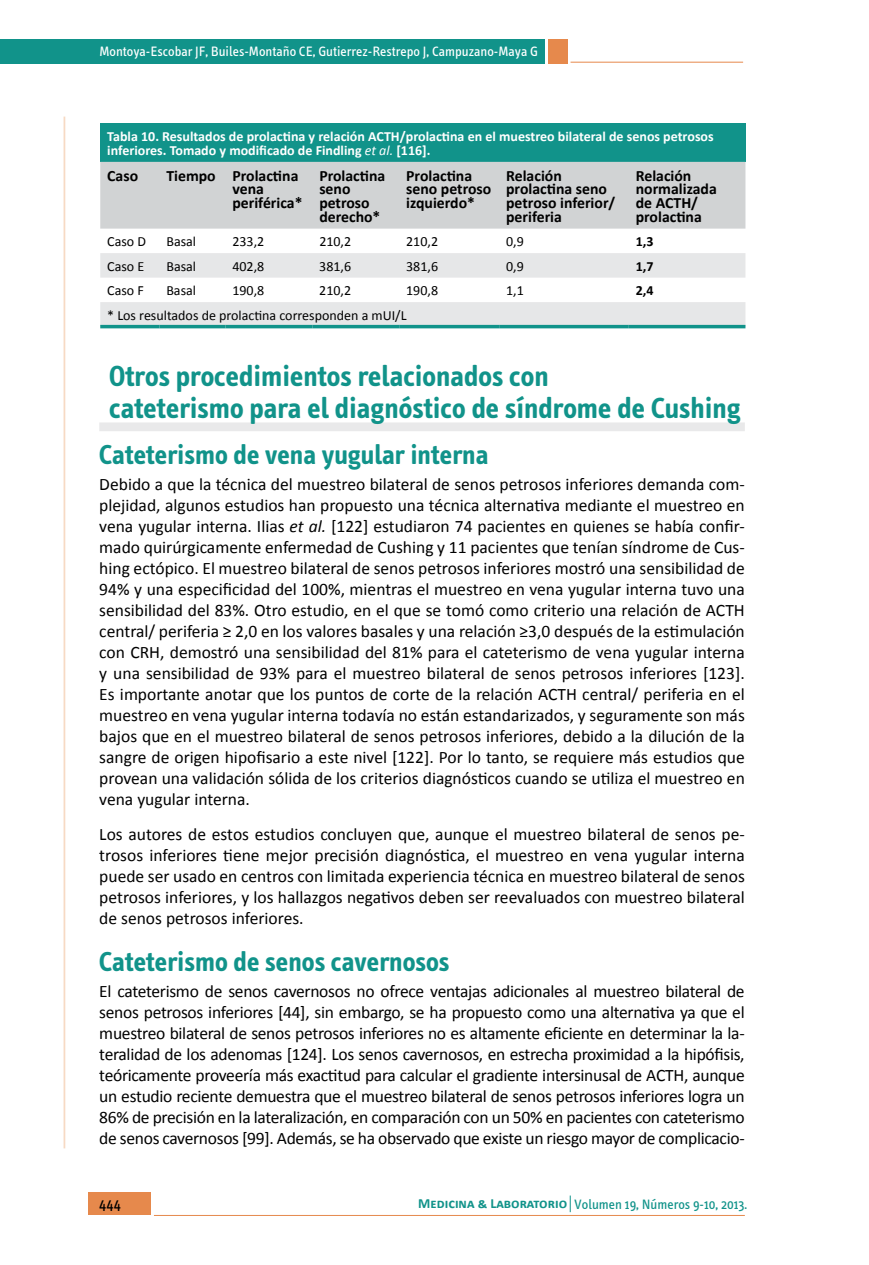
<style>
.page{position:relative;width:869px;height:1265px;background:#fff}
.page>*{position:absolute;margin:0;border:0;box-sizing:border-box;transform-origin:0 0}
.t1{font:700 29.75px/31.5px "Info Text";color:#11938a}
.t2{font:700 28px "Info Text";color:#11938a}
.t3{font:17.5px/21px "Calibri";color:#000;text-align:justify}
.t4{font:700 15.75px/13.7px "Calibri";color:#000}
.t5{font:15.75px "Info Text";color:#000}
.t6{font:700 14px/13.7px "Calibri";color:#fff}
.t7{font:14px "Calibri";color:#000}
.t8{font:14px "Info Text";color:#fff}
.t9{font:14px "Info Text";color:#11938a}
.t10{font:700 14px "Calibri";color:#000}
.s1{font-weight:400;font-style:italic}
.s2{font-style:italic}
.s3{font-family:"Calibri";font-weight:700}
</style>
<div class="page">
<div style="left:88px;top:1192px;width:62px;height:23px;background:#e6894c"></div>
<hr style="left:154px;top:1215px;width:590px;height:1px;background:#e6894c">
<hr style="left:63px;top:117px;width:2px;height:1031px;background:#f7dac4">
<svg style="left:569px;top:1196px;width:1px;height:16px"></svg>
<div style="left:0;top:40px;width:544px;height:24px;background:#11938a"></div>
<div style="left:548px;top:40px;width:19px;height:24px;background:#e6894c"></div>
<hr style="left:570px;top:62px;width:172px;height:1px;background:#e6894c">
<div style="left:99px;top:422px;width:645px;height:9px;background:#e9e9ea"></div>
<div style="left:100px;top:124px;width:645px;height:38px;background:#11938a"></div>
<div style="left:100px;top:162px;width:645px;height:67px;background:#d1d3d4"></div>
<svg style="left:100px;top:253px;width:645px;height:72px;fill:#e6e7e8"></svg>
<hr style="left:100px;top:325px;width:59px;height:3px;background:#11938a">
<hr style="left:159px;top:325px;width:66px;height:3px;background:#11938a">
<hr style="left:225px;top:325px;width:87px;height:3px;background:#11938a">
<hr style="left:312px;top:325px;width:87px;height:3px;background:#11938a">
<hr style="left:399px;top:325px;width:100px;height:3px;background:#11938a">
<hr style="left:499px;top:325px;width:129px;height:3px;background:#11938a">
<hr style="left:628px;top:325px;width:117px;height:3px;background:#11938a">
<p class="t8" style="left:99px;top:43px;width:440px">Montoya-Escobar JF, Builes-Montaño CE, Gutierrez-Restrepo J, Campuzano-Maya G</p>
<p class="t6" style="left:107px;top:130px;width:607px">Tabla 10. Resultados de prolactina y relación ACTH/prolactina en el muestreo bilateral de senos petrosos inferiores. Tomado y modificado de Findling <span class="s1">et al.</span> [116].</p>
<p class="t4" style="left:107px;top:169px;width:32px">Caso</p>
<p class="t4" style="left:232px;top:169px;width:72px;text-indent:-66px">Tiempo Prolactina vena periférica*</p>
<p class="t4" style="left:319px;top:169px;width:67px">Prolactina seno petroso derecho*</p>
<p class="t4" style="left:406px;top:169px;width:87px">Prolactina seno petroso izquierdo*</p>
<p class="t4" style="left:506px;top:169px;width:111px">Relación prolactina seno petroso inferior/ periferia</p>
<p class="t4" style="left:635px;top:169px;width:82px">Relación normalizada de ACTH/ prolactina</p>
<p class="t7" style="left:107px;top:233px;width:40px">Caso D</p>
<p class="t7" style="left:166px;top:233px;width:31px">Basal</p>
<p class="t7" style="left:232px;top:233px;width:33px">233,2</p>
<p class="t7" style="left:319px;top:233px;width:33px">210,2</p>
<p class="t7" style="left:406px;top:233px;width:33px">210,2</p>
<p class="t7" style="left:506px;top:233px;width:19px">0,9</p>
<p class="t10" style="left:635px;top:233px;width:19px">1,3</p>
<p class="t7" style="left:107px;top:257px;width:39px">Caso E</p>
<p class="t7" style="left:166px;top:257px;width:31px">Basal</p>
<p class="t7" style="left:232px;top:257px;width:33px">402,8</p>
<p class="t7" style="left:319px;top:257px;width:33px">381,6</p>
<p class="t7" style="left:406px;top:257px;width:33px">381,6</p>
<p class="t7" style="left:506px;top:257px;width:19px">0,9</p>
<p class="t10" style="left:635px;top:257px;width:19px">1,7</p>
<p class="t7" style="left:107px;top:282px;width:38px">Caso F</p>
<p class="t7" style="left:166px;top:282px;width:31px">Basal</p>
<p class="t7" style="left:232px;top:282px;width:33px">190,8</p>
<p class="t7" style="left:319px;top:282px;width:33px">210,2</p>
<p class="t7" style="left:406px;top:282px;width:33px">190,8</p>
<p class="t7" style="left:506px;top:282px;width:19px">1,1</p>
<p class="t10" style="left:635px;top:282px;width:19px">2,4</p>
<p class="t7" style="left:107px;top:306px;width:301px">* Los resultados de prolactina corresponden a mUI/L</p>
<h1 class="t1" style="left:109px;top:361px;width:632px">Otros procedimientos relacionados con<br>cateterismo para el diagnóstico de síndrome de Cushing</h1>
<h2 class="t2" style="left:99px;top:438px;width:390px">Cateterismo de vena yugular interna</h2>
<p class="t3" style="left:99px;top:473px;width:646px">Debido a que la técnica del muestreo bilateral de senos petrosos inferiores demanda com&shy;plejidad, algunos estudios han propuesto una técnica alternativa mediante el muestreo en vena yugular interna. Ilias <span class="s2">et al.</span> [122] estudiaron 74 pacientes en quienes se había confir&shy;mado quirúrgicamente enfermedad de Cushing y 11 pacientes que tenían síndrome de Cus&shy;hing ectópico. El muestreo bilateral de senos petrosos inferiores mostró una sensibilidad de 94% y una especificidad del 100%, mientras el muestreo en vena yugular interna tuvo una sensibilidad del 83%. Otro estudio, en el que se tomó como criterio una relación de ACTH central/ periferia ≥ 2,0 en los valores basales y una relación ≥3,0 después de la estimulación con CRH, demostró una sensibilidad del 81% para el cateterismo de vena yugular interna y una sensibilidad de 93% para el muestreo bilateral de senos petrosos inferiores [123].<br>Es importante anotar que los puntos de corte de la relación ACTH central/ periferia en el muestreo en vena yugular interna todavía no están estandarizados, y seguramente son más bajos que en el muestreo bilateral de senos petrosos inferiores, debido a la dilución de la sangre de origen hipofisario a este nivel [122]. Por lo tanto, se requiere más estudios que provean una validación sólida de los criterios diagnósticos cuando se utiliza el muestreo en vena yugular interna.</p>
<p class="t3" style="left:99px;top:824px;width:646px">Los autores de estos estudios concluyen que, aunque el muestreo bilateral de senos pe&shy;trosos inferiores tiene mejor precisión diagnóstica, el muestreo en vena yugular interna puede ser usado en centros con limitada experiencia técnica en muestreo bilateral de senos petrosos inferiores, y los hallazgos negativos deben ser reevaluados con muestreo bilateral de senos petrosos inferiores.</p>
<h2 class="t2" style="left:99px;top:945px;width:351px">Cateterismo de senos cavernosos</h2>
<p class="t3" style="left:99px;top:980px;width:646px">El cateterismo de senos cavernosos no ofrece ventajas adicionales al muestreo bilateral de senos petrosos inferiores [44], sin embargo, se ha propuesto como una alternativa ya que el muestreo bilateral de senos petrosos inferiores no es altamente eficiente en determinar la la&shy;teralidad de los adenomas [124]. Los senos cavernosos, en estrecha proximidad a la hipófisis, teóricamente proveería más exactitud para calcular el gradiente intersinusal de ACTH, aunque un estudio reciente demuestra que el muestreo bilateral de senos petrosos inferiores logra un 86% de precisión en la lateralización, en comparación con un 50% en pacientes con cateterismo de senos cavernosos [99]. Además, se ha observado que existe un riesgo mayor de complicacio-</p>
<p class="t5" style="left:99px;top:1195px;width:23px">444</p>
<p class="t9" style="left:418px;top:1196px;width:330px"><span class="s3">Medicina &amp; Laboratorio</span> Volumen 19, Números 9-10, 2013.</p>
</div>
